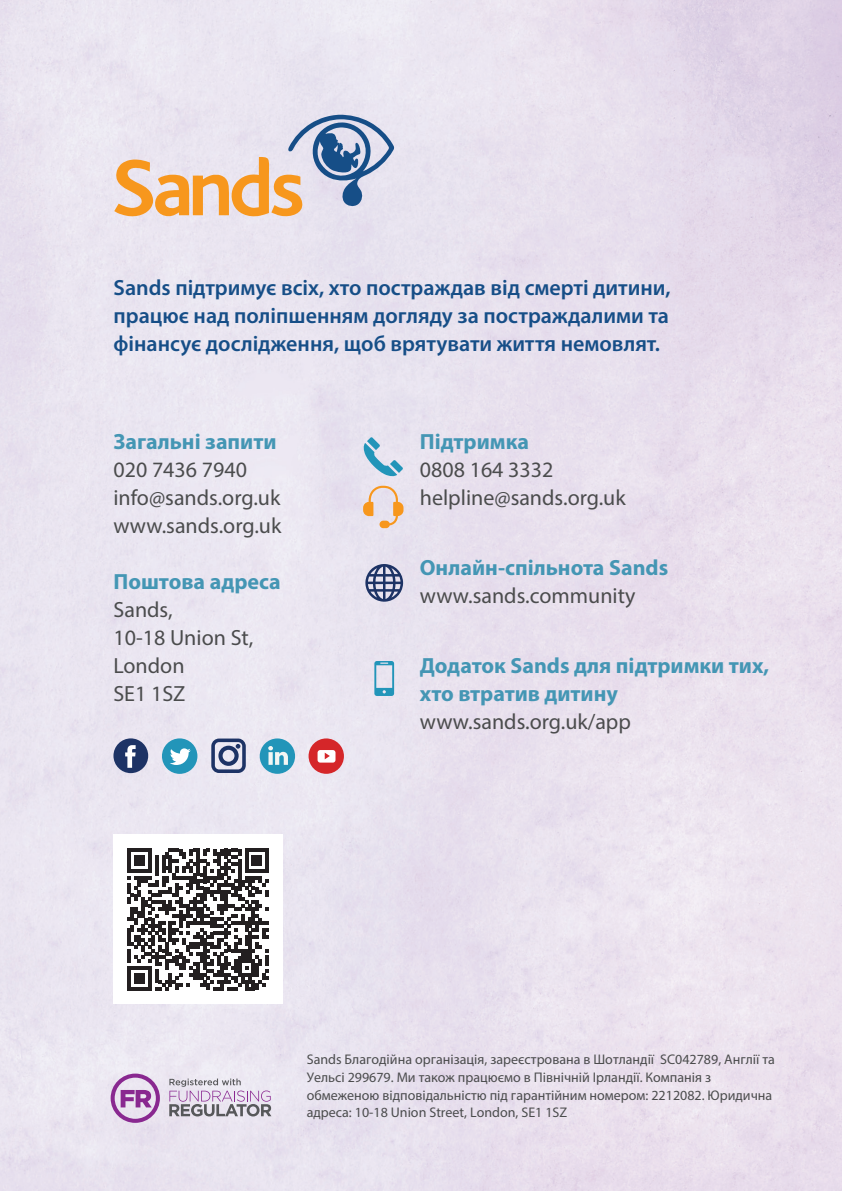
<style>
.page{position:relative;width:842px;height:1191px;background:#fff}
.page>*{position:absolute;margin:0;border:0;box-sizing:border-box;transform-origin:0 0}
.t1{font:22px/28px "Myriad Pro";color:#4b4c4d}
.t2{font:600 22px/28px "Myriad Pro";color:#164e87;text-align:justify}
.t3{font:700 22px/28px "Myriad Pro";color:#4496b4}
.t4{font:14px/17.8px "Myriad Pro";color:#4b4c4d}
</style>
<div class="page">
<img style="left:0;top:0;width:841px;height:1191px">
<svg style="left:363px;top:437px;width:40px;height:40px;background:#acccdf"></svg>
<svg style="left:363px;top:486px;width:40px;height:42px;background:#ebceb6"></svg>
<svg style="left:365px;top:564px;width:38px;height:37px"></svg>
<svg style="left:374px;top:661px;width:20px;height:35px"></svg>
<div style="left:113px;top:738px;width:35px;height:35px;background:#1d3365;border-radius:50%"></div>
<svg style="left:125px;top:745px;width:11px;height:23px"></svg>
<div style="left:162px;top:738px;width:35px;height:36px;background:#2295b9;border-radius:50%"></div>
<svg style="left:170px;top:748px;width:21px;height:17px"></svg>
<svg style="left:211px;top:738px;width:35px;height:35px"></svg>
<div style="left:260px;top:738px;width:35px;height:36px;background:#2295b9;border-radius:50%"></div>
<svg style="left:268px;top:746px;width:20px;height:19px"></svg>
<div style="left:308px;top:738px;width:36px;height:36px;background:#d52629;border-radius:50%"></div>
<svg style="left:317px;top:750px;width:18px;height:12px"></svg>
<svg style="left:111px;top:1073px;width:49px;height:49px;background:#c49ccb"></svg>
<svg style="left:169px;top:1078px;width:102px;height:38px;background:#c6bdcb"></svg>
<div style="left:113px;top:835px;width:170px;height:169px;background:#fff"></div>
<svg style="left:127px;top:848px;width:142px;height:142px"></svg>
<svg style="left:114px;top:115px;width:280px;height:103px;background:#d4c6bf"></svg>
<p class="t2" style="left:113px;top:273px;width:558px">Sands підтримує всіх, хто постраждав від смерті дитини, працює над поліпшенням догляду за постраждалими та фінансує дослідження, щоб врятувати життя немовлят.</p>
<p class="t3" style="left:113px;top:427px;width:164px">Загальні запити</p>
<p class="t1" style="left:113px;top:455px;width:135px">020 7436 7940</p>
<p class="t1" style="left:113px;top:483px;width:168px">info@sands.org.uk</p>
<p class="t1" style="left:113px;top:511px;width:169px">www.sands.org.uk</p>
<p class="t3" style="left:113px;top:567px;width:169px">Поштова адреса</p>
<p class="t1" style="left:113px;top:595px;width:141px">Sands,<br>10-18 Union St,</p>
<p class="t1" style="left:113px;top:651px;width:73px">London</p>
<p class="t1" style="left:113px;top:679px;width:73px">SE1 1SZ</p>
<p class="t3" style="left:420px;top:427px;width:111px">Підтримка</p>
<p class="t1" style="left:420px;top:455px;width:135px">0808 164 3332</p>
<p class="t1" style="left:420px;top:483px;width:207px">helpline@sands.org.uk</p>
<p class="t3" style="left:420px;top:553px;width:250px">Онлайн-спільнота Sands</p>
<p class="t1" style="left:420px;top:581px;width:217px">www.sands.community</p>
<p class="t3" style="left:420px;top:651px;width:351px">Додаток Sands для підтримки тих, хто втратив дитину</p>
<p class="t1" style="left:420px;top:707px;width:212px">www.sands.org.uk/app</p>
<p class="t4" style="left:307px;top:1049px;width:469px">Sands Благодійна організація, зареєстрована в Шотландії SC042789, Англії та Уельсі 299679. Ми також працюємо в Північній Ірландії. Компанія з обмеженою відповідальністю під гарантійним номером: 2212082. Юридична адреса: 10-18 Union Street, London, SE1 1SZ</p>
</div>
